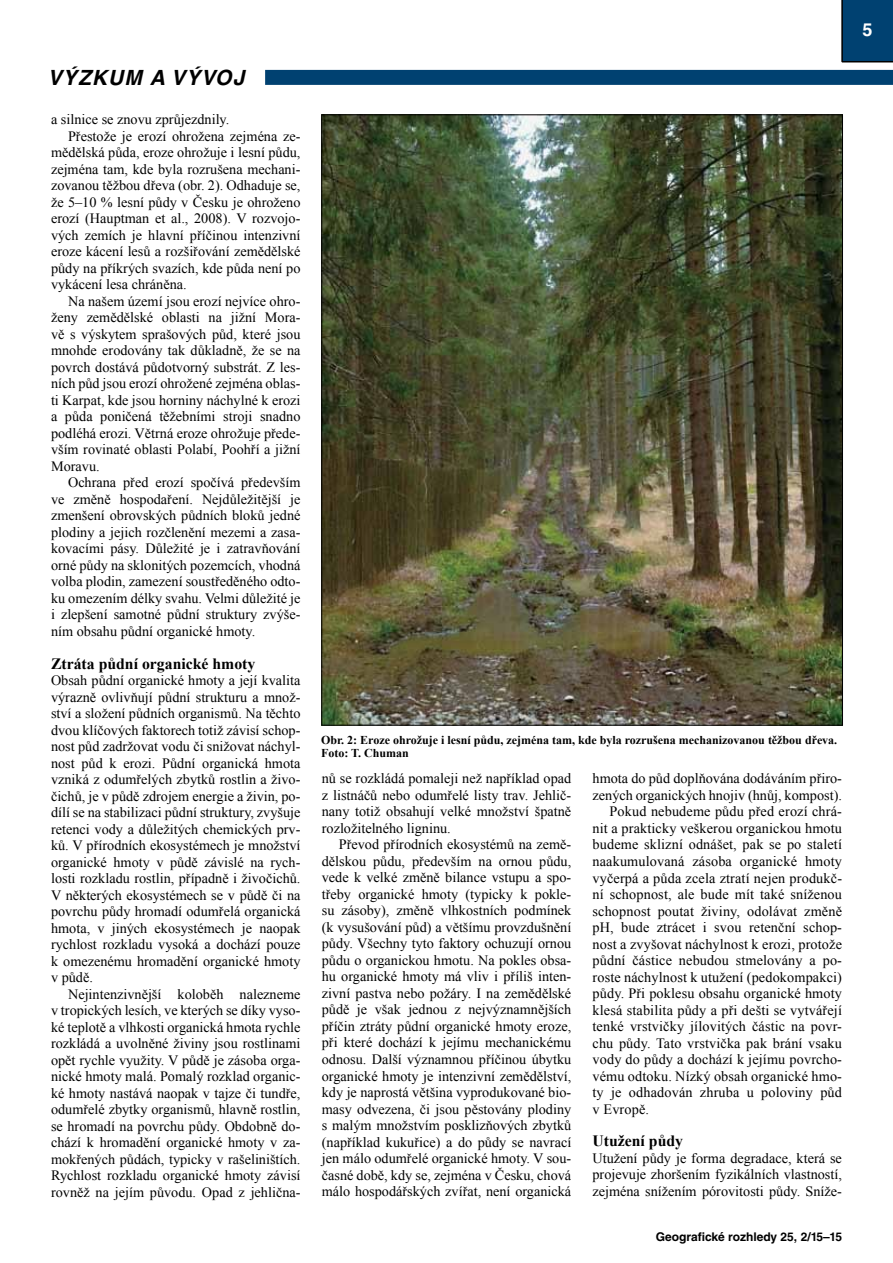
<style>
.page{position:relative;width:893px;height:1263px;background:#fff}
.page>*{position:absolute;margin:0;border:0;box-sizing:border-box;transform-origin:0 0}
.t1{font:italic 700 21px "Helvetica CE";letter-spacing:.05em;color:#000}
.t2{font:700 18px "Helvetica CE";color:#fff}
.t3{font:700 15.75px "Times New Roman";color:#000}
.t4{font:14.25px/16.5px "Times New Roman";color:#000;text-align:justify}
.t5{font:700 12px/13.5px "Times New Roman";color:#000}
.t6{font:700 12px "Helvetica CE";color:#000}
</style>
<div class="page">
<div style="left:841px;top:0;width:52px;height:62px;background:#004171"></div>
<div style="left:265px;top:70px;width:628px;height:15px;background:#004171"></div>
<img style="left:324px;top:117px;width:517px;height:606px">
<h1 class="t1" style="left:48px;top:65px;width:198px">VÝZKUM A VÝVOJ</h1>
<p class="t4" style="left:51px;top:111px;width:180px">a silnice se znovu zprůjezdnily.</p>
<p class="t4" style="left:68px;top:128px;width:234px">Přestože je erozí ohrožena zejména ze-</p>
<p class="t4" style="left:51px;top:144px;width:251px">mědělská půda, eroze ohrožuje i lesní půdu,</p>
<p class="t4" style="left:51px;top:161px;width:251px">zejména tam, kde byla rozrušena mechani-</p>
<p class="t4" style="left:51px;top:177px;width:251px">zovanou těžbou dřeva (obr. 2). Odhaduje se,</p>
<p class="t4" style="left:51px;top:194px;width:251px">že 5–10 % lesní půdy v Česku je ohroženo</p>
<p class="t4" style="left:51px;top:210px;width:251px">erozí (Hauptman et al., 2008). V rozvojo-</p>
<p class="t4" style="left:51px;top:227px;width:251px">vých zemích je hlavní příčinou intenzivní</p>
<p class="t4" style="left:51px;top:243px;width:251px">eroze kácení lesů a rozšiřování zemědělské</p>
<p class="t4" style="left:51px;top:260px;width:251px">půdy na příkrých svazích, kde půda není po</p>
<p class="t4" style="left:51px;top:276px;width:137px">vykácení lesa chráněna.</p>
<p class="t4" style="left:68px;top:293px;width:234px">Na našem území jsou erozí nejvíce ohro-</p>
<p class="t4" style="left:51px;top:309px;width:251px">ženy zemědělské oblasti na jižní Mora-</p>
<p class="t4" style="left:51px;top:326px;width:251px">vě s výskytem sprašových půd, které jsou</p>
<p class="t4" style="left:51px;top:342px;width:251px">mnohde erodovány tak důkladně, že se na</p>
<p class="t4" style="left:51px;top:359px;width:251px">povrch dostává půdotvorný substrát. Z les-</p>
<p class="t4" style="left:51px;top:375px;width:251px">ních půd jsou erozí ohrožené zejména oblas-</p>
<p class="t4" style="left:51px;top:392px;width:251px">ti Karpat, kde jsou horniny náchylné k erozi</p>
<p class="t4" style="left:51px;top:408px;width:251px">a půda poničená těžebními stroji snadno</p>
<p class="t4" style="left:51px;top:425px;width:251px">podléhá erozi. Větrná eroze ohrožuje přede-</p>
<p class="t4" style="left:51px;top:441px;width:251px">vším rovinaté oblasti Polabí, Poohří a jižní</p>
<p class="t4" style="left:51px;top:458px;width:50px">Moravu.</p>
<p class="t4" style="left:68px;top:474px;width:234px">Ochrana před erozí spočívá především</p>
<p class="t4" style="left:51px;top:491px;width:251px">ve změně hospodaření. Nejdůležitější je</p>
<p class="t4" style="left:51px;top:507px;width:251px">zmenšení obrovských půdních bloků jedné</p>
<p class="t4" style="left:51px;top:524px;width:251px">plodiny a jejich rozčlenění mezemi a zasa-</p>
<p class="t4" style="left:51px;top:540px;width:251px">kovacími pásy. Důležité je i zatravňování</p>
<p class="t4" style="left:51px;top:557px;width:251px">orné půdy na sklonitých pozemcích, vhodná</p>
<p class="t4" style="left:51px;top:573px;width:251px">volba plodin, zamezení soustředěného odto-</p>
<p class="t4" style="left:51px;top:590px;width:251px">ku omezením délky svahu. Velmi důležité je</p>
<p class="t4" style="left:51px;top:606px;width:251px">i zlepšení samotné půdní struktury zvýše-</p>
<p class="t4" style="left:51px;top:623px;width:206px">ním obsahu půdní organické hmoty.</p>
<p class="t3" style="left:51px;top:653px;width:206px">Ztráta půdní organické hmoty</p>
<p class="t4" style="left:51px;top:672px;width:251px">Obsah půdní organické hmoty a její kvalita výrazně ovlivňují půdní strukturu a množ&shy;ství a složení půdních organismů. Na těchto dvou klíčových faktorech totiž závisí schop&shy;nost půd zadržovat vodu či snižovat náchyl&shy;nost půd k erozi. Půdní organická hmota vzniká z odumřelých zbytků rostlin a živo&shy;čichů, je v půdě zdrojem energie a živin, po&shy;dílí se na stabilizaci půdní struktury, zvyšuje retenci vody a důležitých chemických prv&shy;ků. V přírodních ekosystémech je množství organické hmoty v půdě závislé na rych&shy;losti rozkladu rostlin, případně i živočichů.<br>V některých ekosystémech se v půdě či na povrchu půdy hromadí odumřelá organická hmota, v jiných ekosystémech je naopak rychlost rozkladu vysoká a dochází pouze k omezenému hromadění organické hmoty v půdě.</p>
<p class="t4" style="left:51px;top:986px;width:251px;text-indent:17px">Nejintenzivnější koloběh nalezneme v tropických lesích, ve kterých se díky vyso&shy;ké teplotě a vlhkosti organická hmota rychle rozkládá a uvolněné živiny jsou rostlinami opět rychle využity. V půdě je zásoba orga&shy;nické hmoty malá. Pomalý rozklad organic&shy;ké hmoty nastává naopak v tajze či tundře, odumřelé zbytky organismů, hlavně rostlin, se hromadí na povrchu půdy. Obdobně do&shy;chází k hromadění organické hmoty v za&shy;mokřených půdách, typicky v rašeliništích.<br>Rychlost rozkladu organické hmoty závisí rovněž na jejím původu. Opad z jehlična-</p>
<p class="t5" style="left:321px;top:732px;width:518px">Obr. 2: Eroze ohrožuje i lesní půdu, zejména tam, kde byla rozrušena mechanizovanou těžbou dřeva.<br>Foto: T. Chuman</p>
<p class="t4" style="left:322px;top:770px;width:251px">nů se rozkládá pomaleji než například opad z listnáčů nebo odumřelé listy trav. Jehlič&shy;nany totiž obsahují velké množství špatně rozložitelného ligninu.</p>
<p class="t4" style="left:322px;top:836px;width:251px;text-indent:17px">Převod přírodních ekosystémů na země&shy;dělskou půdu, především na ornou půdu, vede k velké změně bilance vstupu a spo&shy;třeby organické hmoty (typicky k pokle&shy;su zásoby), změně vlhkostních podmínek (k vysušování půd) a většímu provzdušnění půdy. Všechny tyto faktory ochuzují ornou půdu o organickou hmotu. Na pokles obsa&shy;hu organické hmoty má vliv i příliš inten&shy;zivní pastva nebo požáry. I na zemědělské půdě je však jednou z nejvýznamnějších příčin ztráty půdní organické hmoty eroze, při které dochází k jejímu mechanickému odnosu. Další významnou příčinou úbytku organické hmoty je intenzivní zemědělství, kdy je naprostá většina vyprodukované bio&shy;masy odvezena, či jsou pěstovány plodiny s malým množstvím posklizňových zbytků (například kukuřice) a do půdy se navrací jen málo odumřelé organické hmoty. V sou&shy;časné době, kdy se, zejména v Česku, chová málo hospodářských zvířat, není organická</p>
<p class="t4" style="left:592px;top:770px;width:251px">hmota do půd doplňována dodáváním přiro-</p>
<p class="t4" style="left:592px;top:787px;width:251px">zených organických hnojiv (hnůj, kompost).</p>
<p class="t4" style="left:610px;top:803px;width:234px">Pokud nebudeme půdu před erozí chrá-</p>
<p class="t4" style="left:592px;top:820px;width:251px">nit a prakticky veškerou organickou hmotu</p>
<p class="t4" style="left:592px;top:836px;width:251px">budeme sklizní odnášet, pak se po staletí</p>
<p class="t4" style="left:592px;top:853px;width:251px">naakumulovaná zásoba organické hmoty</p>
<p class="t4" style="left:592px;top:869px;width:251px">vyčerpá a půda zcela ztratí nejen produkč-</p>
<p class="t4" style="left:592px;top:886px;width:251px">ní schopnost, ale bude mít také sníženou</p>
<p class="t4" style="left:592px;top:902px;width:251px">schopnost poutat živiny, odolávat změně</p>
<p class="t4" style="left:592px;top:919px;width:251px">pH, bude ztrácet i svou retenční schop-</p>
<p class="t4" style="left:592px;top:935px;width:251px">nost a zvyšovat náchylnost k erozi, protože</p>
<p class="t4" style="left:592px;top:952px;width:251px">půdní částice nebudou stmelovány a po-</p>
<p class="t4" style="left:592px;top:968px;width:251px">roste náchylnost k utužení (pedokompakci)</p>
<p class="t4" style="left:592px;top:985px;width:251px">půdy. Při poklesu obsahu organické hmoty</p>
<p class="t4" style="left:592px;top:1001px;width:251px">klesá stabilita půdy a při dešti se vytvářejí</p>
<p class="t4" style="left:592px;top:1018px;width:251px">tenké vrstvičky jílovitých částic na povr-</p>
<p class="t4" style="left:592px;top:1034px;width:251px">chu půdy. Tato vrstvička pak brání vsaku</p>
<p class="t4" style="left:592px;top:1051px;width:251px">vody do půdy a dochází k jejímu povrcho-</p>
<p class="t4" style="left:592px;top:1067px;width:251px">vému odtoku. Nízký obsah organické hmo-</p>
<p class="t4" style="left:592px;top:1084px;width:251px">ty je odhadován zhruba u poloviny půd</p>
<p class="t4" style="left:592px;top:1100px;width:58px">v Evropě.</p>
<p class="t3" style="left:592px;top:1130px;width:92px">Utužení půdy</p>
<p class="t4" style="left:592px;top:1150px;width:251px">Utužení půdy je forma degradace, která se projevuje zhoršením fyzikálních vlastností, zejména snížením pórovitosti půdy. Sníže-</p>
<p class="t6" style="left:656px;top:1230px;width:188px">Geografické rozhledy 25, 2/15–15</p>
<p class="t2" style="left:862px;top:19px;width:12px">5</p>
</div>
